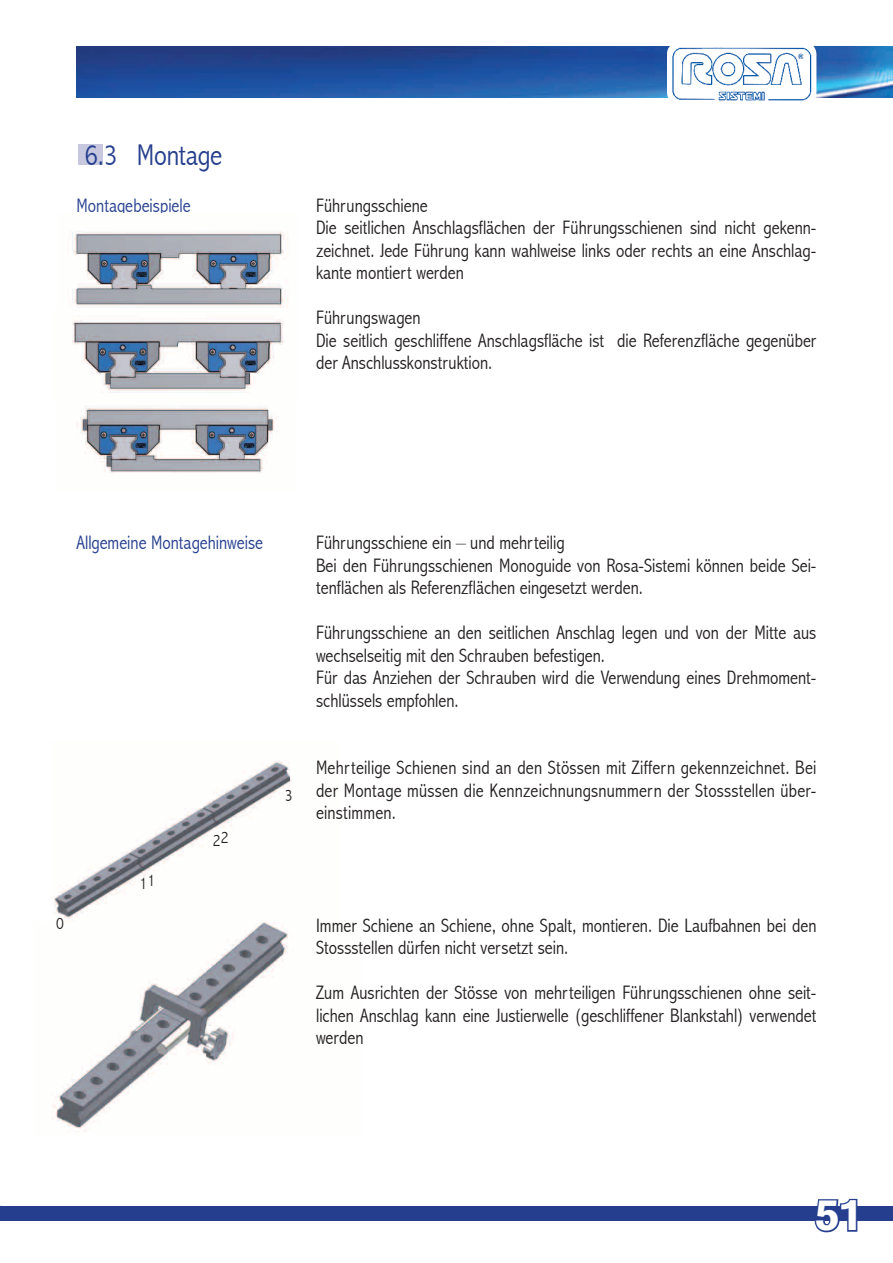
<style>
.page{position:relative;width:893px;height:1263px;background:#fff}
.page>*{position:absolute;margin:0;border:0;box-sizing:border-box;transform-origin:0 0}
.t1{font:700 43.5px "Ad Grotesk SB";color:#fff}
.t2{font:300 condensed 30px "Abadi";letter-spacing:-.01em;color:#253f8e}
.t3{font:300 condensed 19.5px/22.5px "Abadi";color:#231f20}
.t4{font:300 condensed 19.5px "Abadi";color:#253f8e}
.t5{font:300 condensed 17.1px "Abadi";color:#231f20}
</style>
<div class="page">
<div style="left:0;top:1205px;width:893px;height:15px;background:#253f8e"></div>
<svg style="left:813px;top:1198px;width:46px;height:35px"></svg>
<img style="left:54px;top:760px;width:238px;height:162px">
<img style="left:52px;top:922px;width:241px;height:210px">
<img style="left:77px;top:46px;width:816px;height:52px">
<div style="left:667px;top:43px;width:149px;height:61px;background:#fff;border-radius:11px"></div>
<img style="left:672px;top:47px;width:140px;height:53px">
<img style="left:70px;top:231px;width:219px;height:77px">
<img style="left:72px;top:316px;width:212px;height:77px">
<img style="left:76px;top:406px;width:198px;height:67px">
<div style="left:78px;top:145px;width:24px;height:20px;background:#c7c7e0"></div>
<p class="t2" style="left:85px;top:137px;width:139px">6.3 Montage</p>
<p class="t4" style="left:77px;top:194px;width:116px">Montagebeispiele</p>
<p class="t3" style="left:316px;top:194px;width:113px">Führungsschiene</p>
<p class="t3" style="left:316px;top:216px;width:502px;text-align:justify">Die seitlichen Anschlagsflächen der Führungsschienen sind nicht gekenn&shy;zeichnet. Jede Führung kann wahlweise links oder rechts an eine Anschlag&shy;kante montiert werden</p>
<p class="t3" style="left:316px;top:306px;width:106px">Führungswagen</p>
<p class="t3" style="left:316px;top:329px;width:502px">Die seitlich geschliffene Anschlagsfläche ist die Referenzfläche gegenüber der Anschlusskonstruktion.</p>
<p class="t4" style="left:77px;top:531px;width:188px">Allgemeine Montagehinweise</p>
<p class="t5" style="left:56px;top:913px;width:9px">0</p>
<p class="t5" style="left:140px;top:872px;width:17px">11</p>
<p class="t5" style="left:213px;top:829px;width:17px">22</p>
<p class="t5" style="left:285px;top:785px;width:9px">3</p>
<p class="t3" style="left:316px;top:531px;width:250px">Führungsschiene ein – und mehrteilig</p>
<p class="t3" style="left:316px;top:554px;width:502px">Bei den Führungsschienen Monoguide von Rosa-Sistemi können beide Sei&shy;tenflächen als Referenzflächen eingesetzt werden.</p>
<p class="t3" style="left:316px;top:621px;width:502px">Führungsschiene an den seitlichen Anschlag legen und von der Mitte aus wechselseitig mit den Schrauben befestigen.</p>
<p class="t3" style="left:316px;top:666px;width:502px">Für das Anziehen der Schrauben wird die Verwendung eines Drehmoment&shy;schlüssels empfohlen.</p>
<p class="t3" style="left:316px;top:756px;width:502px;text-align:justify">Mehrteilige Schienen sind an den Stössen mit Ziffern gekennzeichnet. Bei der Montage müssen die Kennzeichnungsnummern der Stossstellen über&shy;einstimmen.</p>
<p class="t3" style="left:316px;top:914px;width:502px">Immer Schiene an Schiene, ohne Spalt, montieren. Die Laufbahnen bei den<br>Stossstellen dürfen nicht versetzt sein.</p>
<p class="t3" style="left:316px;top:981px;width:502px;text-align:justify">Zum Ausrichten der Stösse von mehrteiligen Führungsschienen ohne seit&shy;lichen Anschlag kann eine Justierwelle (geschliffener Blankstahl) verwendet werden</p>
<h1 class="t1" style="left:815px;top:1188px;width:50px">51</h1>
</div>
